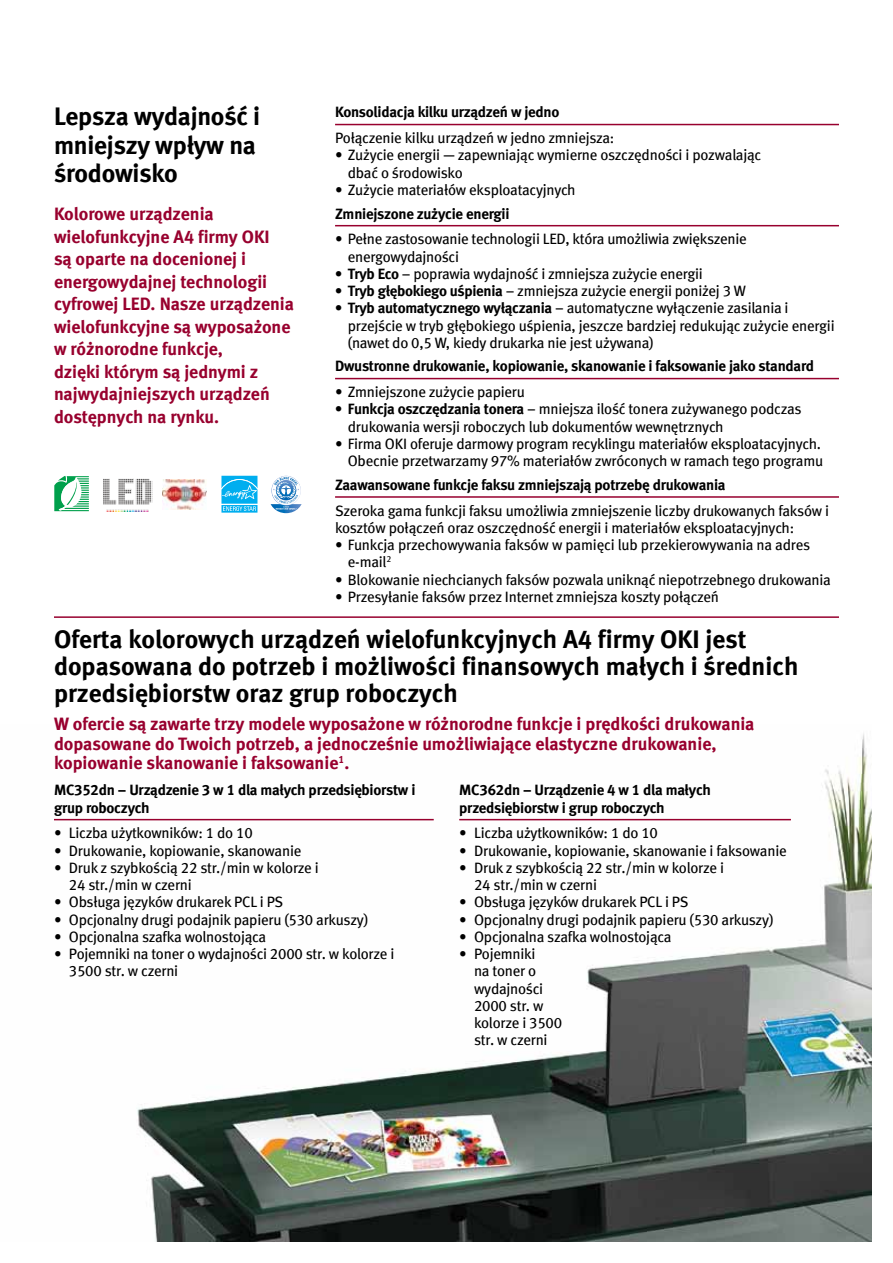
<style>
.page{position:relative;width:893px;height:1263px;background:#fff}
.page>*{position:absolute;margin:0;border:0;box-sizing:border-box;transform-origin:0 0}
.t1{font:25.5px/28.5px "Meta Bold CELF";color:#000}
.t2{font:18px/22.5px "Meta Bold CELF";color:#98002e}
.t3{font:15px/17.2px "Meta Book CELF";letter-spacing:-.015em;color:#000}
.t4{font:15px/17.2px "Meta Bold CELF";letter-spacing:-.015em;color:#000}
.s1{font-family:"Meta Bold CELF"}
</style>
<div class="page">
<img style="left:54px;top:733px;width:818px;height:509px">
<hr style="left:335px;top:124px;width:504px;height:1px;background:#98002e">
<hr style="left:335px;top:225px;width:504px;height:1px;background:#98002e">
<hr style="left:335px;top:378px;width:504px;height:1px;background:#98002e">
<hr style="left:335px;top:496px;width:504px;height:2px;background:#98002e">
<hr style="left:54px;top:819px;width:380px;height:1px;background:#98002e">
<hr style="left:459px;top:819px;width:332px;height:1px;background:#98002e">
<hr style="left:54px;top:616px;width:785px;height:2px;background:#98002e">
<img style="left:162px;top:479px;width:44px;height:30px">
<div style="left:221px;top:475px;width:36px;height:30px;background:#bfeafa"></div>
<svg style="left:221px;top:476px;width:36px;height:37px"></svg>
<img style="left:103px;top:478px;width:50px;height:34px">
<svg style="left:54px;top:476px;width:35px;height:35px"></svg>
<svg style="left:271px;top:477px;width:31px;height:36px"></svg>
<h1 class="t1" style="left:54px;top:102px;width:208px">Lepsza wydajność i mniejszy wpływ na środowisko</h1>
<p class="t2" style="left:54px;top:203px;width:242px">Kolorowe urządzenia wielofunkcyjne A4 firmy OKI<br>są oparte na docenionej i energowydajnej technologii cyfrowej LED. Nasze urządzenia wielofunkcyjne są wyposażone w różnorodne funkcje,<br>dzięki którym są jednymi z najwydajniejszych urządzeń dostępnych na rynku.</p>
<p class="t4" style="left:335px;top:104px;width:226px">Konsolidacja kilku urządzeń w jedno</p>
<p class="t3" style="left:335px;top:129px;width:281px">Połączenie kilku urządzeń w jedno zmniejsza:</p>
<p class="t3" style="left:348px;top:147px;width:415px;text-indent:-13px">• Zużycie energii — zapewniając wymierne oszczędności i pozwalając dbać o środowisko</p>
<p class="t3" style="left:335px;top:181px;width:242px">• Zużycie materiałów eksploatacyjnych</p>
<p class="t4" style="left:335px;top:205px;width:176px">Zmniejszone zużycie energii</p>
<p class="t3" style="left:348px;top:231px;width:400px;text-indent:-13px">• Pełne zastosowanie technologii LED, która umożliwia zwiększenie energowydajności</p>
<p class="t3" style="left:335px;top:265px;width:369px"><span class="s1">• Tryb Eco</span> – poprawia wydajność i zmniejsza zużycie energii</p>
<p class="t3" style="left:335px;top:282px;width:412px"><span class="s1">• Tryb głębokiego uśpienia</span> – zmniejsza zużycie energii poniżej 3 W</p>
<p class="t3" style="left:348px;top:300px;width:488px;text-indent:-13px"><span class="s1">• Tryb automatycznego wyłączania</span> – automatyczne wyłączenie zasilania i przejście w tryb głębokiego uśpienia, jeszcze bardziej redukując zużycie energii (nawet do 0,5 W, kiedy drukarka nie jest używana)</p>
<p class="t4" style="left:335px;top:358px;width:480px">Dwustronne drukowanie, kopiowanie, skanowanie i faksowanie jako standard</p>
<p class="t3" style="left:335px;top:383px;width:191px">• Zmniejszone zużycie papieru</p>
<p class="t3" style="left:348px;top:401px;width:455px;text-indent:-13px"><span class="s1">• Funkcja oszczędzania tonera</span> – mniejsza ilość tonera zużywanego podczas drukowania wersji roboczych lub dokumentów wewnętrznych</p>
<p class="t3" style="left:335px;top:435px;width:490px;text-align:right">• Firma OKI oferuje darmowy program recyklingu materiałów eksploatacyjnych.<br>Obecnie przetwarzamy 97% materiałów zwróconych w ramach tego programu</p>
<p class="t4" style="left:335px;top:476px;width:392px">Zaawansowane funkcje faksu zmniejszają potrzebę drukowania</p>
<p class="t3" style="left:335px;top:502px;width:496px">Szeroka gama funkcji faksu umożliwia zmniejszenie liczby drukowanych faksów i kosztów połączeń oraz oszczędność energii i materiałów eksploatacyjnych:</p>
<p class="t3" style="left:348px;top:536px;width:464px;text-indent:-13px">• Funkcja przechowywania faksów w pamięci lub przekierowywania na adres e-mail<sup>2</sup></p>
<p class="t3" style="left:335px;top:571px;width:497px">• Blokowanie niechcianych faksów pozwala uniknąć niepotrzebnego drukowania</p>
<p class="t3" style="left:335px;top:588px;width:386px">• Przesyłanie faksów przez Internet zmniejsza koszty połączeń</p>
<h1 class="t1" style="left:54px;top:626px;width:746px;line-height:27px">Oferta kolorowych urządzeń wielofunkcyjnych A4 firmy OKI jest dopasowana do potrzeb i możliwości finansowych małych i średnich przedsiębiorstw oraz grup roboczych</h1>
<p class="t2" style="left:54px;top:714px;width:702px;line-height:19.5px">W ofercie są zawarte trzy modele wyposażone w różnorodne funkcje i prędkości drukowania dopasowane do Twoich potrzeb, a jednocześnie umożliwiające elastyczne drukowanie, kopiowanie skanowanie i faksowanie<sup>1</sup>.</p>
<p class="t4" style="left:54px;top:781px;width:363px">MC352dn – Urządzenie 3 w 1 dla małych przedsiębiorstw i grup roboczych</p>
<p class="t3" style="left:54px;top:824px;width:200px">• Liczba użytkowników: 1 do 10</p>
<p class="t3" style="left:54px;top:842px;width:249px">• Drukowanie, kopiowanie, skanowanie</p>
<p class="t3" style="left:69px;top:859px;width:251px;text-indent:-15px">• Druk z szybkością 22 str./min w kolorze i<br>24 str./min w czerni</p>
<p class="t3" style="left:54px;top:893px;width:231px">• Obsługa języków drukarek PCL i PS</p>
<p class="t3" style="left:54px;top:911px;width:316px">• Opcjonalny drugi podajnik papieru (530 arkuszy)</p>
<p class="t3" style="left:54px;top:928px;width:214px">• Opcjonalna szafka wolnostojąca</p>
<p class="t3" style="left:69px;top:945px;width:327px;text-indent:-15px">• Pojemniki na toner o wydajności 2000 str. w kolorze i<br>3500 str. w czerni</p>
<p class="t4" style="left:459px;top:781px;width:253px">MC362dn – Urządzenie 4 w 1 dla małych przedsiębiorstw i grup roboczych</p>
<p class="t3" style="left:459px;top:824px;width:200px">• Liczba użytkowników: 1 do 10</p>
<p class="t3" style="left:459px;top:842px;width:329px">• Drukowanie, kopiowanie, skanowanie i faksowanie</p>
<p class="t3" style="left:474px;top:859px;width:251px;text-indent:-15px">• Druk z szybkością 22 str./min w kolorze i<br>24 str./min w czerni</p>
<p class="t3" style="left:459px;top:893px;width:231px">• Obsługa języków drukarek PCL i PS</p>
<p class="t3" style="left:459px;top:911px;width:316px">• Opcjonalny drugi podajnik papieru (530 arkuszy)</p>
<p class="t3" style="left:459px;top:928px;width:214px">• Opcjonalna szafka wolnostojąca</p>
<p class="t3" style="left:474px;top:945px;width:90px;text-indent:-15px">• Pojemniki<br>na toner o wydajności<br>2000 str. w kolorze i 3500 str. w czerni</p>
</div>
